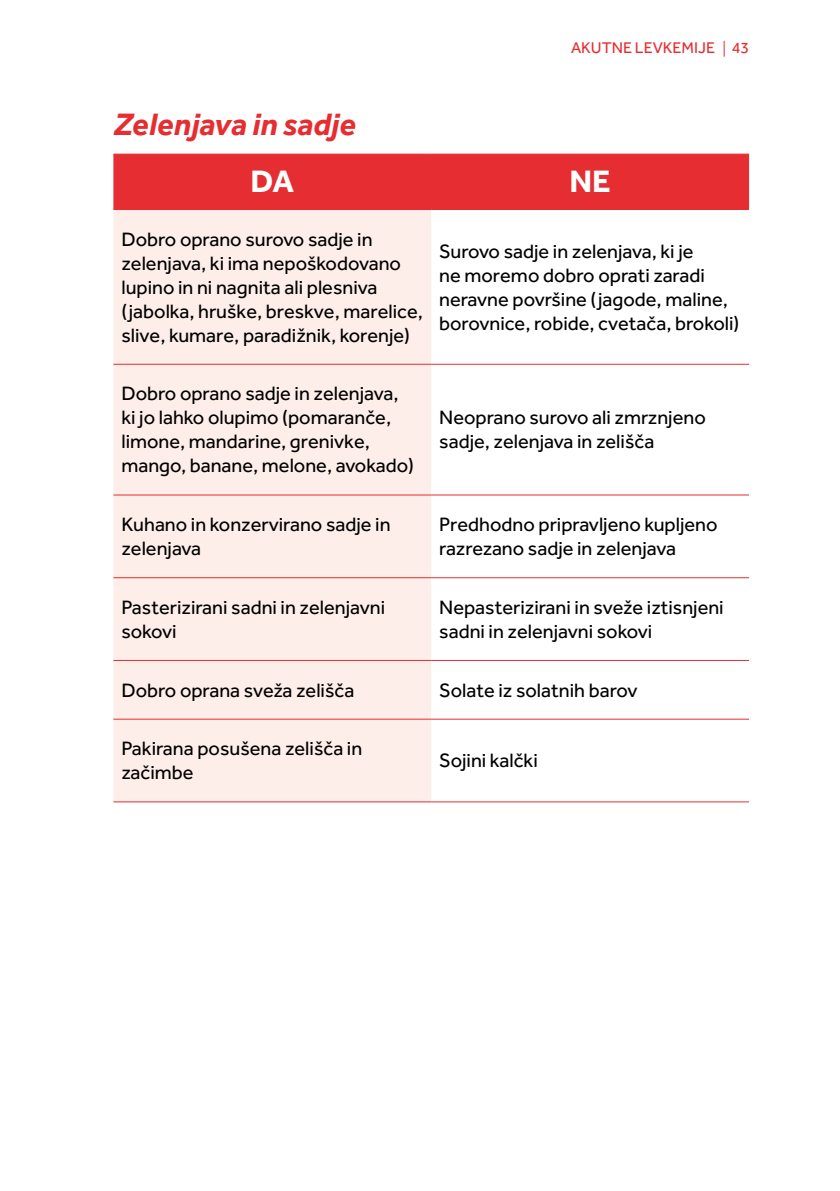
<style>
.page{position:relative;width:840px;height:1191px;background:#fff}
.page>*{position:absolute;margin:0;border:0;box-sizing:border-box;transform-origin:0 0}
.t1{font:italic 700 32px "Effra";color:#e62d31}
.t2{font:700 32px "Effra";color:#fff}
.t3{font:20px/24px "Effra";color:#000}
.t4{font:16px "Effra";color:#e62d31}
</style>
<div class="page">
<svg style="left:723px;top:41px;width:1px;height:16px"></svg>
<div style="left:113px;top:155px;width:635px;height:54px;background:#e62d31"></div>
<div style="left:113px;top:210px;width:318px;height:591px;background:#fdeee9"></div>
<hr style="left:113px;top:154px;width:318px;height:1px;background:#e62d31">
<hr style="left:113px;top:209px;width:318px;height:1px;background:#e62d31">
<hr style="left:113px;top:364px;width:318px;height:1px;background:#e62d31">
<hr style="left:431px;top:364px;width:317px;height:1px;background:#e62d31">
<hr style="left:113px;top:494px;width:318px;height:1px;background:#e62d31">
<hr style="left:431px;top:494px;width:317px;height:1px;background:#e62d31">
<hr style="left:113px;top:577px;width:318px;height:1px;background:#e62d31">
<hr style="left:431px;top:577px;width:317px;height:1px;background:#e62d31">
<hr style="left:113px;top:660px;width:318px;height:1px;background:#e62d31">
<hr style="left:431px;top:660px;width:317px;height:1px;background:#e62d31">
<hr style="left:113px;top:718px;width:318px;height:1px;background:#e62d31">
<hr style="left:431px;top:718px;width:317px;height:1px;background:#e62d31">
<hr style="left:113px;top:801px;width:318px;height:1px;background:#e62d31">
<hr style="left:431px;top:801px;width:317px;height:1px;background:#e62d31">
<hr style="left:431px;top:154px;width:317px;height:1px;background:#e62d31">
<hr style="left:431px;top:209px;width:317px;height:1px;background:#e62d31">
<p class="t4" style="left:570px;top:38px;width:179px">AKUTNE LEVKEMIJE 43</p>
<h1 class="t1" style="left:113px;top:105px;width:244px">Zelenjava in sadje</h1>
<h1 class="t2" style="left:250px;top:162px;width:45px">DA</h1>
<h1 class="t2" style="left:569px;top:162px;width:43px">NE</h1>
<p class="t3" style="left:121px;top:227px;width:303px">Dobro oprano surovo sadje in zelenjava, ki ima nepoškodovano lupino in ni nagnita ali plesniva (jabolka, hruške, breskve, marelice, slive, kumare, paradižnik, korenje)</p>
<p class="t3" style="left:439px;top:239px;width:301px">Surovo sadje in zelenjava, ki je<br>ne moremo dobro oprati zaradi neravne površine (jagode, maline, borovnice, robide, cvetača, brokoli)</p>
<p class="t3" style="left:121px;top:381px;width:294px">Dobro oprano sadje in zelenjava, ki jo lahko olupimo (pomaranče, limone, mandarine, grenivke, mango, banane, melone, avokado)</p>
<p class="t3" style="left:439px;top:405px;width:268px">Neoprano surovo ali zmrznjeno sadje, zelenjava in zelišča</p>
<p class="t3" style="left:121px;top:512px;width:270px">Kuhano in konzervirano sadje in zelenjava</p>
<p class="t3" style="left:439px;top:512px;width:280px">Predhodno pripravljeno kupljeno razrezano sadje in zelenjava</p>
<p class="t3" style="left:121px;top:595px;width:265px">Pasterizirani sadni in zelenjavni sokovi</p>
<p class="t3" style="left:439px;top:595px;width:286px">Nepasterizirani in sveže iztisnjeni sadni in zelenjavni sokovi</p>
<p class="t3" style="left:121px;top:677px;width:234px">Dobro oprana sveža zelišča</p>
<p class="t3" style="left:439px;top:677px;width:200px">Solate iz solatnih barov</p>
<p class="t3" style="left:121px;top:736px;width:242px">Pakirana posušena zelišča in začimbe</p>
<p class="t3" style="left:439px;top:748px;width:100px">Sojini kalčki</p>
</div>
